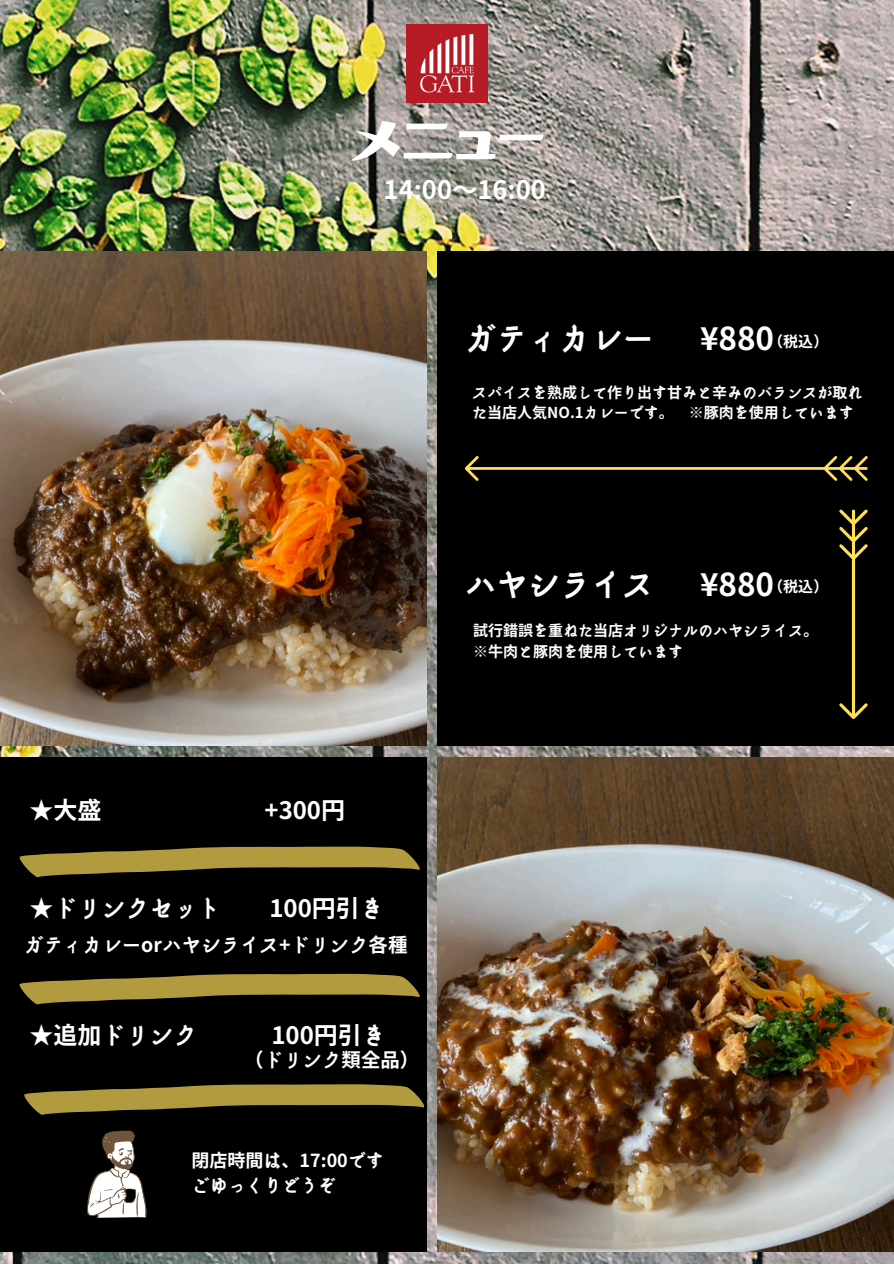
<style>
.page{position:relative;width:894px;height:1264px;background:#fff}
.page>*{position:absolute;margin:0;border:0;box-sizing:border-box;transform-origin:0 0}
.t1{font:82.95px "GN Koharuiro Sunray";color:#fff}
.t2{font:700 31.5px "irohakaku C";color:#fff}
.t3{font:700 25.5px "irohakaku C";color:#fff}
.t4{font:700 24px "irohakaku C";color:#fff}
.t5{font:700 19.5px "irohakaku C";color:#fff}
.t6{font:700 18px/24.8px "irohakaku C";color:#fff}
.t7{font:700 15px/20.2px "irohakaku C";color:#fff}
</style>
<div class="page">
<img style="left:0;top:0;width:893px;height:1263px">
<img style="left:0;top:252px;width:426px;height:493px">
<div style="left:437px;top:252px;width:456px;height:493px;background:#000"></div>
<div style="left:0;top:757px;width:426px;height:494px;background:#000"></div>
<img style="left:437px;top:757px;width:456px;height:494px">
<svg style="left:465px;top:456px;width:402px;height:25px"></svg>
<svg style="left:839px;top:509px;width:28px;height:210px"></svg>
<svg style="left:20px;top:973px;width:399px;height:31px"></svg>
<svg style="left:24px;top:1084px;width:400px;height:30px"></svg>
<img style="left:406px;top:25px;width:81px;height:77px">
<svg style="left:87px;top:1130px;width:59px;height:87px"></svg>
<svg style="left:20px;top:846px;width:399px;height:31px"></svg>
<h1 class="t1" style="left:348px;top:105px;width:198px">メニュー</h1>
<p class="t3" style="left:383px;top:172px;width:164px">14:00～16:00</p>
<h2 class="t2" style="left:464px;top:316px;width:190px">ガティカレー</h2>
<h5 class="t2" style="left:699px;top:316px;width:76px">¥880</h5>
<h2 class="t7" style="left:768px;top:331px;width:61px">（税込）</h2>
<p class="t7" style="left:472px;top:382px;width:391px">スパイスを熟成して作り出す甘みと辛みのバランスが取れた当店人気NO.1カレーです。 ※豚肉を使用しています</p>
<p class="t2" style="left:464px;top:561px;width:190px">ハヤシライス</p>
<h2 class="t2" style="left:699px;top:561px;width:76px">¥880</h2>
<p class="t7" style="left:768px;top:576px;width:61px">（税込）</p>
<h4 class="t4" style="left:29px;top:792px;width:73px">★大盛</h4>
<p class="t4" style="left:264px;top:792px;width:82px">+300円</p>
<p class="t4" style="left:29px;top:891px;width:193px">★ドリンクセット</p>
<h3 class="t4" style="left:269px;top:891px;width:116px">100円引き</h3>
<h2 class="t5" style="left:24px;top:931px;width:385px">ガティカレーorハヤシライス+ドリンク各種</h2>
<h3 class="t4" style="left:29px;top:1017px;width:169px">★追加ドリンク</h3>
<p class="t4" style="left:271px;top:1017px;width:116px">100円引き</p>
<h3 class="t5" style="left:244px;top:1045px;width:176px">（ドリンク類全品）</h3>
<h3 class="t6" style="left:191px;top:1148px;width:194px">閉店時間は、17:00ですごゆっくりどうぞ</h3>
<h3 class="t7" style="left:473px;top:620px;width:346px">試行錯誤を重ねた当店オリジナルのハヤシライス。</h3>
<p class="t7" style="left:473px;top:641px;width:211px">※牛肉と豚肉を使用しています</p>
</div>
